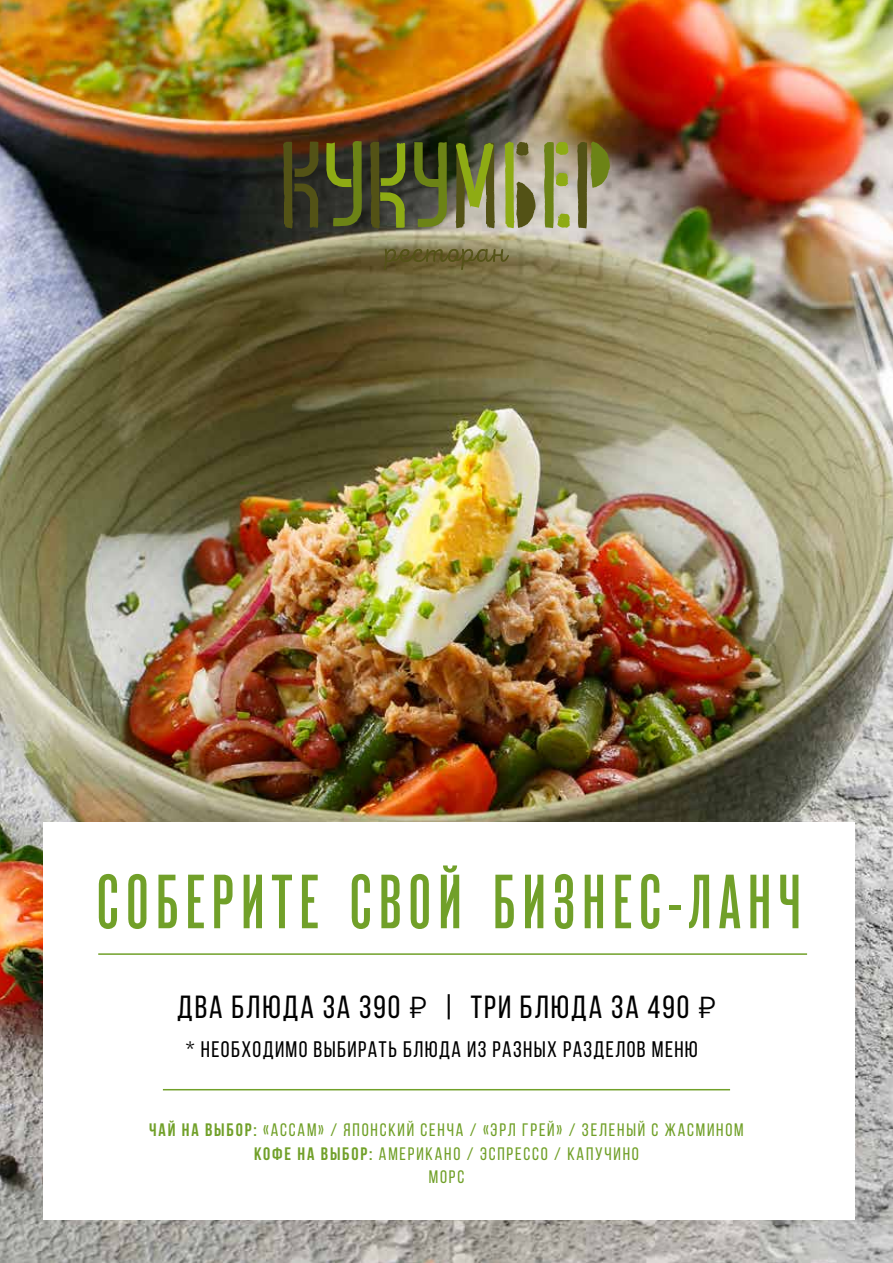
<style>
.page{position:relative;width:893px;height:1263px;background:#fff}
.page>*{position:absolute;margin:0;border:0;box-sizing:border-box;transform-origin:0 0}
.t1{font:500 76.5px "Reforma Grotesk";letter-spacing:.09em;color:#71a029}
.t2{font:31.95px "Bebas Neue";letter-spacing:.06em;color:#000}
.t3{font:22.5px "Bebas Neue";letter-spacing:.06em;color:#000}
.t4{font:18px/23.2px "Bebas Neue";letter-spacing:.1em;color:#71a029;text-align:center}
.s1{font-family:"PT Rouble Sans"}
.s2{font-weight:700}
</style>
<div class="page">
<img style="left:0;top:0;width:893px;height:1263px">
<svg style="left:577px;top:142px;width:33px;height:87px;background:#8b8b5c"></svg>
<svg style="left:544px;top:142px;width:26px;height:86px;background:#9ca65d"></svg>
<svg style="left:505px;top:142px;width:30px;height:86px;background:#919554"></svg>
<svg style="left:456px;top:143px;width:39px;height:85px;background:#7a823c"></svg>
<svg style="left:414px;top:142px;width:33px;height:85px;background:#525d27"></svg>
<svg style="left:370px;top:142px;width:35px;height:87px;background:#525a21"></svg>
<svg style="left:326px;top:141px;width:36px;height:85px;background:#4e571f"></svg>
<svg style="left:283px;top:142px;width:36px;height:87px;background:#403c1b"></svg>
<svg style="left:384px;top:249px;width:125px;height:21px;background:#696030"></svg>
<div style="left:43px;top:822px;width:812px;height:397px;background:#fff"></div>
<hr style="left:163px;top:1089px;width:567px;height:1px;background:#71a029">
<hr style="left:98px;top:953px;width:709px;height:2px;background:#71a029">
<h1 class="t1" style="left:96px;top:861px;width:706px">СОБЕРИТЕ СВОЙ БИЗНЕС-ЛАНЧ</h1>
<h2 class="t2" style="left:177px;top:989px;width:540px">ДВА БЛЮДА ЗА 390 <span class="s1">о</span> | ТРИ БЛЮДА ЗА 490 <span class="s1">о</span></h2>
<p class="t3" style="left:186px;top:1037px;width:513px">* НЕОБХОДИМО ВЫБИРАТЬ БЛЮДА ИЗ РАЗНЫХ РАЗДЕЛОВ МЕНЮ</p>
<p class="t4" style="left:149px;top:1118px;width:596px"><span class="s2">ЧАЙ НА ВЫБОР:</span> «АССАМ» / ЯПОНСКИЙ СЕНЧА / «ЭРЛ ГРЕЙ» / ЗЕЛЕНЫЙ С ЖАСМИНОМ<br><span class="s2">КОФЕ НА ВЫБОР:</span> АМЕРИКАНО / ЭСПРЕССО / КАПУЧИНО<br>МОРС</p>
</div>
